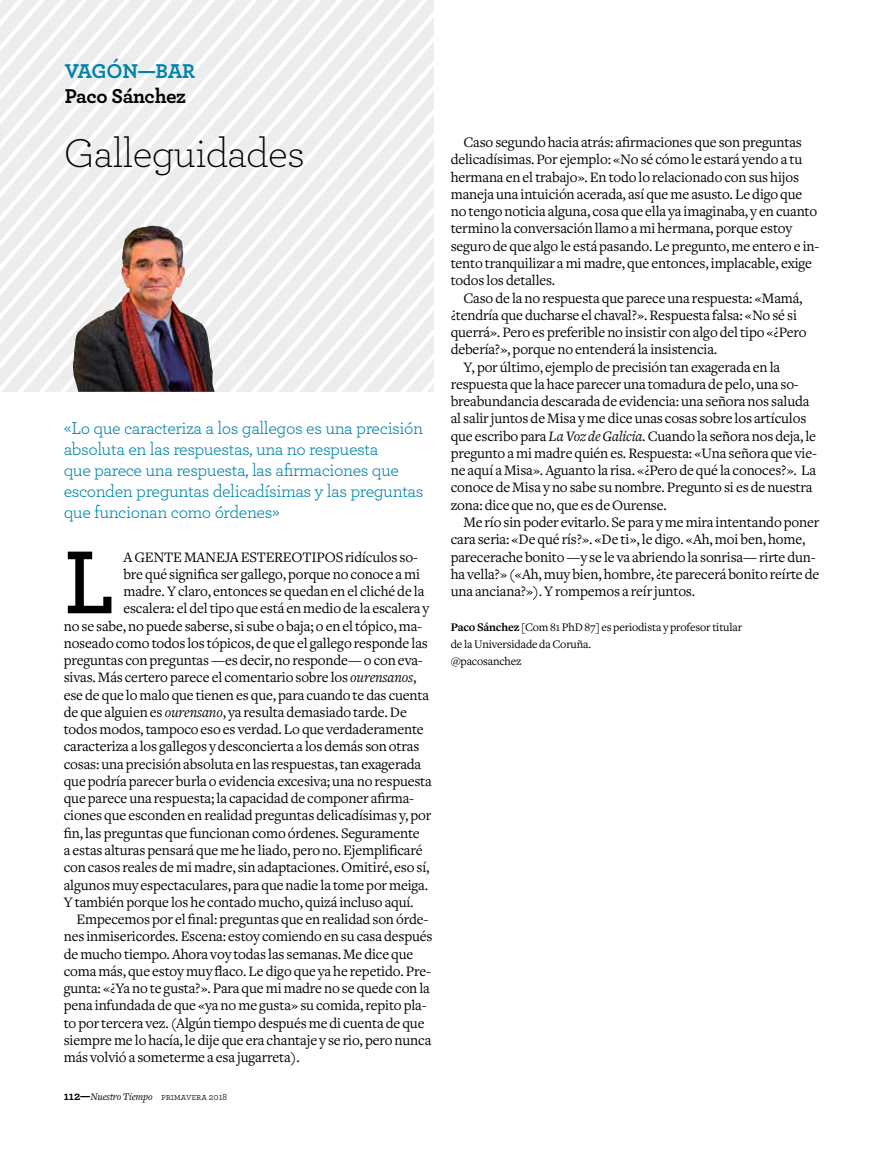
<style>
.page{position:relative;width:893px;height:1149px;background:#fff}
.page>*{position:absolute;margin:0;border:0;box-sizing:border-box;transform-origin:0 0}
.t1{font:600 93.6px "Archer";color:#000}
.t2{font:300 42px "Archer";letter-spacing:-.015em;color:#000}
.t3{font:700 21px "Archer";letter-spacing:-.025em;color:#000}
.t4{font:700 21px "Archer";letter-spacing:-.01em;color:#0084a8}
.t5{font:18px/21px "Archer";letter-spacing:-.025em;color:#0084a8}
.t6{font:15px/17.2px "Freight Text";letter-spacing:-.01em;color:#000}
.t7{font:12px/17.2px "Freight Text";letter-spacing:-.01em;color:#000}
.t8{font:italic 10.5px "Freight Text";letter-spacing:-.01em;color:#000}
.s1{font-style:italic}
.s2{font-weight:700}
.s3{font-family:"Archer";font-weight:700;font-style:normal;font-size:12px}
.s4{font-family:"Archer Book SC";font-style:normal;font-size:9.75px}
.s5{font-family:"Archer";font-style:normal;font-size:9.75px}
</style>
<div class="page">
<svg style="left:5px;top:0;width:21px;height:392px"></svg>
<svg style="left:26px;top:0;width:21px;height:392px"></svg>
<svg style="left:47px;top:0;width:21px;height:392px"></svg>
<svg style="left:68px;top:0;width:22px;height:392px"></svg>
<svg style="left:90px;top:0;width:21px;height:225px"></svg>
<svg style="left:111px;top:0;width:21px;height:225px"></svg>
<svg style="left:132px;top:0;width:21px;height:225px"></svg>
<svg style="left:153px;top:0;width:22px;height:225px"></svg>
<svg style="left:175px;top:0;width:21px;height:225px"></svg>
<svg style="left:196px;top:0;width:21px;height:392px"></svg>
<svg style="left:217px;top:0;width:21px;height:392px"></svg>
<svg style="left:238px;top:0;width:22px;height:392px"></svg>
<svg style="left:260px;top:0;width:21px;height:392px"></svg>
<svg style="left:281px;top:0;width:21px;height:392px"></svg>
<svg style="left:302px;top:0;width:21px;height:392px"></svg>
<svg style="left:323px;top:0;width:22px;height:392px"></svg>
<svg style="left:345px;top:0;width:89px;height:392px"></svg>
<img style="left:73px;top:225px;width:142px;height:167px">
<h3 class="t4" style="left:65px;top:57px;width:128px">vagón—bar</h3>
<h3 class="t3" style="left:65px;top:83px;width:123px">Paco Sánchez</h3>
<h2 class="t2" style="left:64px;top:126px;width:242px">Galleguidades</h2>
<p class="t6" style="left:451px;top:134px;width:370px;text-indent:13px">Caso segundo hacia atrás: afirmaciones que son preguntas delicadísimas. Por ejemplo: «No sé cómo le estará yendo a tu hermana en el trabajo». En todo lo relacionado con sus hijos maneja una intuición acerada, así que me asusto. Le digo que no tengo noticia alguna, cosa que ella ya imaginaba, y en cuanto termino la conversación llamo a mi hermana, porque estoy seguro de que algo le está pasando. Le pregunto, me entero e in&shy;tento tranquilizar a mi madre, que entonces, implacable, exige todos los detalles.</p>
<p class="t6" style="left:463px;top:289px;width:341px">Caso de la no respuesta que parece una respuesta: «Mamá,</p>
<p class="t6" style="left:451px;top:306px;width:348px">¿tendría que ducharse el chaval?». Respuesta falsa: «No sé si</p>
<p class="t6" style="left:451px;top:324px;width:357px">querrá». Pero es preferible no insistir con algo del tipo «¿Pero</p>
<p class="t6" style="left:451px;top:341px;width:268px">debería?», porque no entenderá la insistencia.</p>
<p class="t6" style="left:463px;top:358px;width:318px">Y, por último, ejemplo de precisión tan exagerada en la</p>
<p class="t6" style="left:451px;top:375px;width:350px">respuesta que la hace parecer una tomadura de pelo, una so-</p>
<p class="t6" style="left:451px;top:393px;width:360px">breabundancia descarada de evidencia: una señora nos saluda</p>
<p class="t6" style="left:451px;top:410px;width:357px">al salir juntos de Misa y me dice unas cosas sobre los artículos</p>
<p class="t6" style="left:451px;top:427px;width:367px">que escribo para <span class="s1">La Voz de Galicia</span>. Cuando la señora nos deja, le</p>
<p class="t6" style="left:451px;top:444px;width:368px">pregunto a mi madre quién es. Respuesta: «Una señora que vie-</p>
<p class="t6" style="left:451px;top:462px;width:367px">ne aquí a Misa». Aguanto la risa. «¿Pero de qué la conoces?». La</p>
<p class="t6" style="left:451px;top:479px;width:363px">conoce de Misa y no sabe su nombre. Pregunto si es de nuestra</p>
<p class="t6" style="left:451px;top:496px;width:218px">zona: dice que no, que es de Ourense.</p>
<p class="t6" style="left:463px;top:513px;width:357px">Me río sin poder evitarlo. Se para y me mira intentando poner</p>
<p class="t6" style="left:451px;top:531px;width:356px">cara seria: «De qué rís?». «De ti», le digo. «Ah, moi ben, home,</p>
<p class="t6" style="left:451px;top:548px;width:367px">parecerache bonito —y se le va abriendo la sonrisa— rirte dun-</p>
<p class="t6" style="left:451px;top:565px;width:370px">ha vella?» («Ah, muy bien, hombre, ¿te parecerá bonito reírte de</p>
<p class="t6" style="left:451px;top:582px;width:246px">una anciana?»). Y rompemos a reír juntos.</p>
<p class="t7" style="left:451px;top:618px;width:293px"><span class="s2">Paco Sánchez</span> [Com 81 PhD 87] es periodista y profesor titular de la Universidade da Coruña.<br>@pacosanchez</p>
<p class="t5" style="left:64px;top:416px;width:361px">«Lo que caracteriza a los gallegos es una precisión absoluta en las respuestas, una no respuesta<br>que parece una respuesta, las afirmaciones que esconden preguntas delicadísimas y las preguntas que funcionan como órdenes»</p>
<h1 class="t1" style="left:64px;top:523px;width:53px">L</h1>
<p class="t6" style="left:123px;top:548px;width:296px">A GENTE MANEJA ESTEREOTIPOS ridículos so-</p>
<p class="t6" style="left:123px;top:565px;width:298px">bre qué significa ser gallego, porque no conoce a mi</p>
<p class="t6" style="left:123px;top:582px;width:303px">madre. Y claro, entonces se quedan en el cliché de la</p>
<p class="t6" style="left:123px;top:600px;width:307px">escalera: el del tipo que está en medio de la escalera y</p>
<p class="t6" style="left:64px;top:617px;width:360px">no se sabe, no puede saberse, si sube o baja; o en el tópico, ma-</p>
<p class="t6" style="left:64px;top:634px;width:366px">noseado como todos los tópicos, de que el gallego responde las</p>
<p class="t6" style="left:64px;top:651px;width:361px">preguntas con preguntas —es decir, no responde— o con eva-</p>
<p class="t6" style="left:64px;top:669px;width:354px">sivas. Más certero parece el comentario sobre los <span class="s1">ourensanos</span>,</p>
<p class="t6" style="left:64px;top:686px;width:367px">ese de que lo malo que tienen es que, para cuando te das cuenta</p>
<p class="t6" style="left:64px;top:703px;width:345px">de que alguien es <span class="s1">ourensano</span>, ya resulta demasiado tarde. De</p>
<p class="t6" style="left:64px;top:720px;width:361px">todos modos, tampoco eso es verdad. Lo que verdaderamente</p>
<p class="t6" style="left:64px;top:738px;width:357px">caracteriza a los gallegos y desconcierta a los demás son otras</p>
<p class="t6" style="left:64px;top:755px;width:359px">cosas: una precisión absoluta en las respuestas, tan exagerada</p>
<p class="t6" style="left:64px;top:772px;width:370px">que podría parecer burla o evidencia excesiva; una no respuesta</p>
<p class="t6" style="left:64px;top:789px;width:352px">que parece una respuesta; la capacidad de componer afirma-</p>
<p class="t6" style="left:64px;top:807px;width:369px">ciones que esconden en realidad preguntas delicadísimas y, por</p>
<p class="t6" style="left:64px;top:824px;width:357px">fin, las preguntas que funcionan como órdenes. Seguramente</p>
<p class="t6" style="left:64px;top:841px;width:360px">a estas alturas pensará que me he liado, pero no. Ejemplificaré</p>
<p class="t6" style="left:64px;top:858px;width:367px">con casos reales de mi madre, sin adaptaciones. Omitiré, eso sí,</p>
<p class="t6" style="left:64px;top:876px;width:366px">algunos muy espectaculares, para que nadie la tome por meiga.</p>
<p class="t6" style="left:64px;top:893px;width:351px">Y también porque los he contado mucho, quizá incluso aquí.</p>
<p class="t6" style="left:77px;top:910px;width:353px">Empecemos por el final: preguntas que en realidad son órde-</p>
<p class="t6" style="left:64px;top:927px;width:370px">nes inmisericordes. Escena: estoy comiendo en su casa después</p>
<p class="t6" style="left:64px;top:945px;width:351px">de mucho tiempo. Ahora voy todas las semanas. Me dice que</p>
<p class="t6" style="left:64px;top:962px;width:369px">coma más, que estoy muy flaco. Le digo que ya he repetido. Pre-</p>
<p class="t6" style="left:64px;top:979px;width:368px">gunta: «¿Ya no te gusta?». Para que mi madre no se quede con la</p>
<p class="t6" style="left:64px;top:996px;width:364px">pena infundada de que «ya no me gusta» su comida, repito pla-</p>
<p class="t6" style="left:64px;top:1014px;width:362px">to por tercera vez. (Algún tiempo después me di cuenta de que</p>
<p class="t6" style="left:64px;top:1031px;width:369px">siempre me lo hacía, le dije que era chantaje y se rio, pero nunca</p>
<p class="t6" style="left:64px;top:1048px;width:237px">más volvió a someterme a esa jugarreta).</p>
<p class="t8" style="left:64px;top:1090px;width:165px"><span class="s3">112—</span>Nuestro Tiempo <span class="s4">primavera</span> <span class="s5">2018</span></p>
</div>
